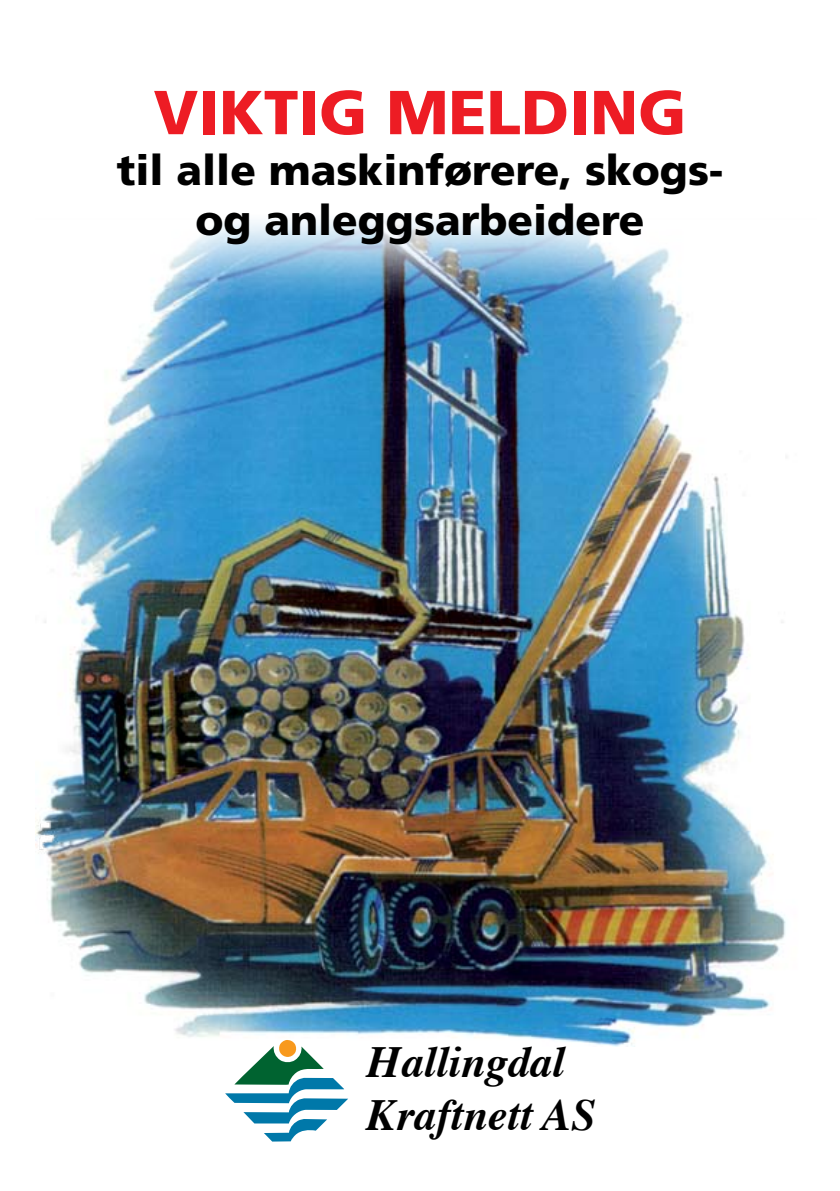
<style>
.page{position:relative;width:840px;height:1191px;background:#fff}
.page>*{position:absolute;margin:0;border:0;box-sizing:border-box;transform-origin:0 0}
.t1{font:900 62px "Frutiger";color:#ed1c24}
.t2{font:italic 700 44.4px/53.2px "Times";color:#000}
.t3{font:900 42px/50.4px "Frutiger";color:#000;text-align:center}
</style>
<div class="page">
<img style="left:35px;top:220px;width:751px;height:826px">
<svg style="left:225px;top:1039px;width:123px;height:102px"></svg>
<h1 class="t1" style="left:153px;top:75px;width:534px">VIKTIG MELDING</h1>
<p class="t3" style="left:117px;top:145px;width:607px">til alle maskinførere, skogs&shy;og anleggsarbeidere</p>
<p class="t2" style="left:367px;top:1031px;width:231px">Hallingdal<br>Kraftnett AS</p>
</div>
